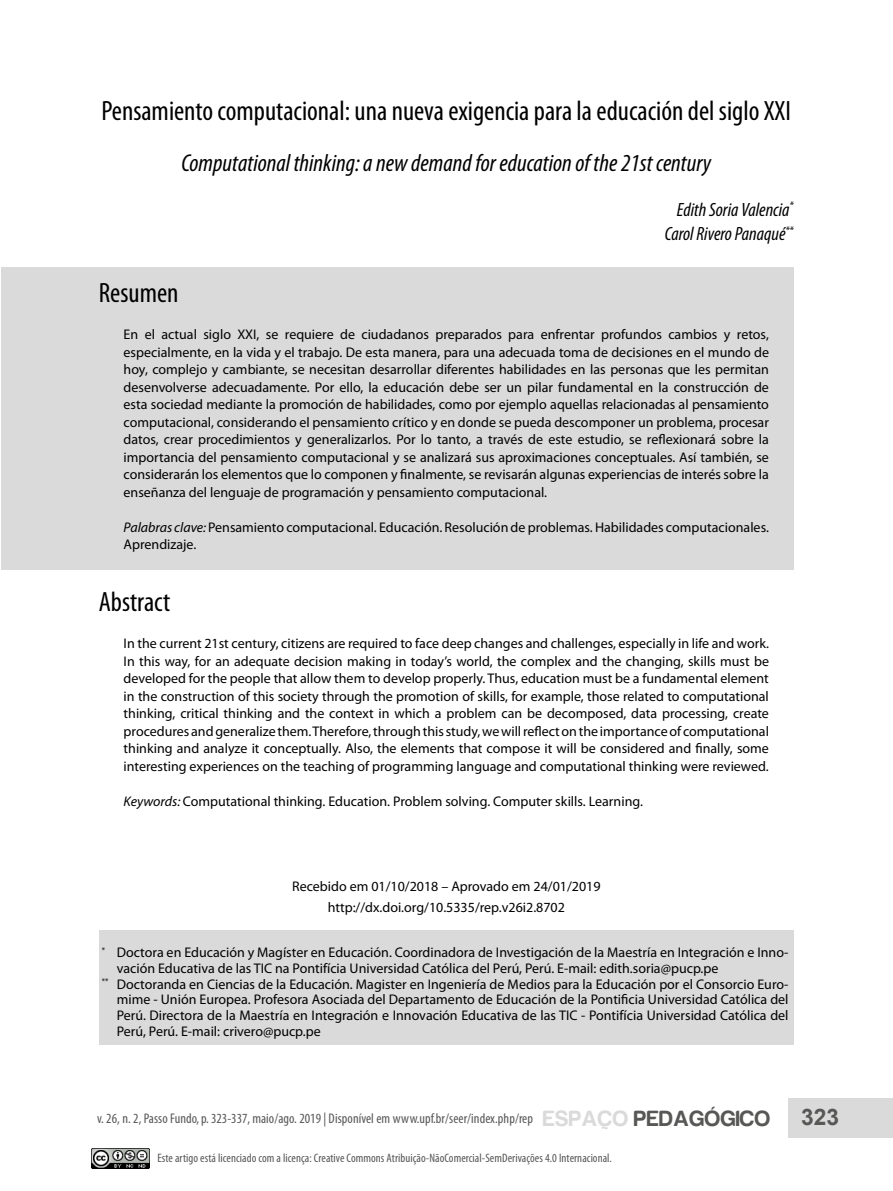
<style>
.page{position:relative;width:893px;height:1191px;background:#fff}
.page>*{position:absolute;margin:0;border:0;box-sizing:border-box;transform-origin:0 0}
.t1{font:condensed 28px "Myriad Pro";color:#000}
.t2{font:italic condensed 24.5px "Myriad Pro";color:#000}
.t3{font:700 22.75px "Arial";color:#575756}
.t4{font:italic condensed 19.25px/24.5px "Myriad Pro";color:#000;text-align:right}
.t5{font:14px/17.5px "Myriad Pro";color:#000;text-align:justify}
.t6{font:condensed 14px "Myriad Pro";letter-spacing:.005em;color:#575756}
.t7{font:condensed 12.25px "Myriad Pro";letter-spacing:.005em;color:#575756}
.s1{font-style:italic}
.s2{font-family:"Harabara";font-stretch:normal;font-size:22.75px;color:#dadada}
.s3{font-family:"Harabara";font-stretch:normal;font-size:22.75px}
</style>
<div class="page">
<div style="left:788px;top:1098px;width:105px;height:39px;background:#dadada"></div>
<img style="left:92px;top:1148px;width:58px;height:20px">
<div style="left:1px;top:267px;width:793px;height:303px;background:#dadada"></div>
<div style="left:99px;top:930px;width:694px;height:114px;background:#dadada"></div>
<h1 class="t1" style="left:101px;top:94px;width:691px">Pensamiento computacional: una nueva exigencia para la educación del siglo XXI</h1>
<h2 class="t2" style="left:181px;top:148px;width:531px">Computational thinking: a new demand for education of the 21st century</h2>
<h3 class="t4" style="left:665px;top:197px;width:130px">Edith Soria Valencia<sup>*<br></sup>Carol Rivero Panaqué<sup>**</sup></h3>
<h1 class="t1" style="left:99px;top:275px;width:81px">Resumen</h1>
<p class="t5" style="left:124px;top:325px;width:647px">En el actual siglo XXI, se requiere de ciudadanos preparados para enfrentar profundos cambios y retos, especialmente, en la vida y el trabajo. De esta manera, para una adecuada toma de decisiones en el mundo de hoy, complejo y cambiante, se necesitan desarrollar diferentes habilidades en las personas que les permitan desenvolverse adecuadamente. Por ello, la educación debe ser un pilar fundamental en la construcción de esta sociedad mediante la promoción de habilidades, como por ejemplo aquellas relacionadas al pensamiento computacional, considerando el pensamiento crítico y en donde se pueda descomponer un problema, procesar datos, crear procedimientos y generalizarlos. Por lo tanto, a través de este estudio, se reflexionará sobre la importancia del pensamiento computacional y se analizará sus aproximaciones conceptuales. Así también, se considerarán los elementos que lo componen y finalmente, se revisarán algunas experiencias de interés sobre la enseñanza del lenguaje de programación y pensamiento computacional.</p>
<p class="t5" style="left:124px;top:518px;width:647px"><span class="s1">Palabras clave:</span> Pensamiento computacional. Educación. Resolución de problemas. Habilidades computacionales.<br>Aprendizaje.</p>
<h1 class="t1" style="left:99px;top:584px;width:73px">Abstract</h1>
<p class="t5" style="left:124px;top:634px;width:647px">In the current 21st century, citizens are required to face deep changes and challenges, especially in life and work.<br>In this way, for an adequate decision making in today’s world, the complex and the changing, skills must be developed for the people that allow them to develop properly. Thus, education must be a fundamental element in the construction of this society through the promotion of skills, for example, those related to computational thinking, critical thinking and the context in which a problem can be decomposed, data processing, create procedures and generalize them. Therefore, through this study, we will reflect on the importance of computational thinking and analyze it conceptually. Also, the elements that compose it will be considered and finally, some interesting experiences on the teaching of programming language and computational thinking were reviewed.</p>
<p class="t5" style="left:124px;top:792px;width:521px"><span class="s1">Keywords:</span> Computational thinking. Education. Problem solving. Computer skills. Learning.</p>
<p class="t5" style="left:292px;top:875px;width:310px;line-height:21px;text-align:center">Recebido em 01/10/2018 – Aprovado em 24/01/2019 http://dx.doi.org/10.5335/rep.v26i2.8702</p>
<p class="t5" style="left:102px;top:943px;width:688px"><sup>*</sup> Doctora en Educación y Magíster en Educación. Coordinadora de Investigación de la Maestría en Integración e Inno-</p>
<p class="t5" style="left:117px;top:959px;width:603px">vación Educativa de las TIC na Pontifícia Universidad Católica del Perú, Perú. E-mail: edith.soria@pucp.pe</p>
<p class="t5" style="left:102px;top:975px;width:688px"><sup>**</sup> Doctoranda en Ciencias de la Educación. Magister en Ingeniería de Medios para la Educación por el Consorcio Euro-</p>
<p class="t5" style="left:117px;top:990px;width:673px">mime - Unión Europea. Profesora Asociada del Departamento de Educación de la Pontificia Universidad Católica del</p>
<p class="t5" style="left:117px;top:1006px;width:673px">Perú. Directora de la Maestría en Integración e Innovación Educativa de las TIC - Pontifícia Universidad Católica del</p>
<p class="t5" style="left:117px;top:1022px;width:206px">Perú, Perú. E-mail: crivero@pucp.pe</p>
<p class="t6" style="left:97px;top:1109px;width:675px">v. 26, n. 2, Passo Fundo,p. 323-337, maio/ago. 2019 | Disponível em www.upf.br/seer/index.php/rep <span class="s2">ESPAÇO</span> <span class="s3">PEDAGÓGICO</span></p>
<h3 class="t3" style="left:801px;top:1102px;width:39px">323</h3>
<p class="t7" style="left:157px;top:1150px;width:456px">Este artigo está licenciado com a licença: Creative Commons Atribuição-NãoComercial-SemDerivações 4.0 Internacional.</p>
</div>
